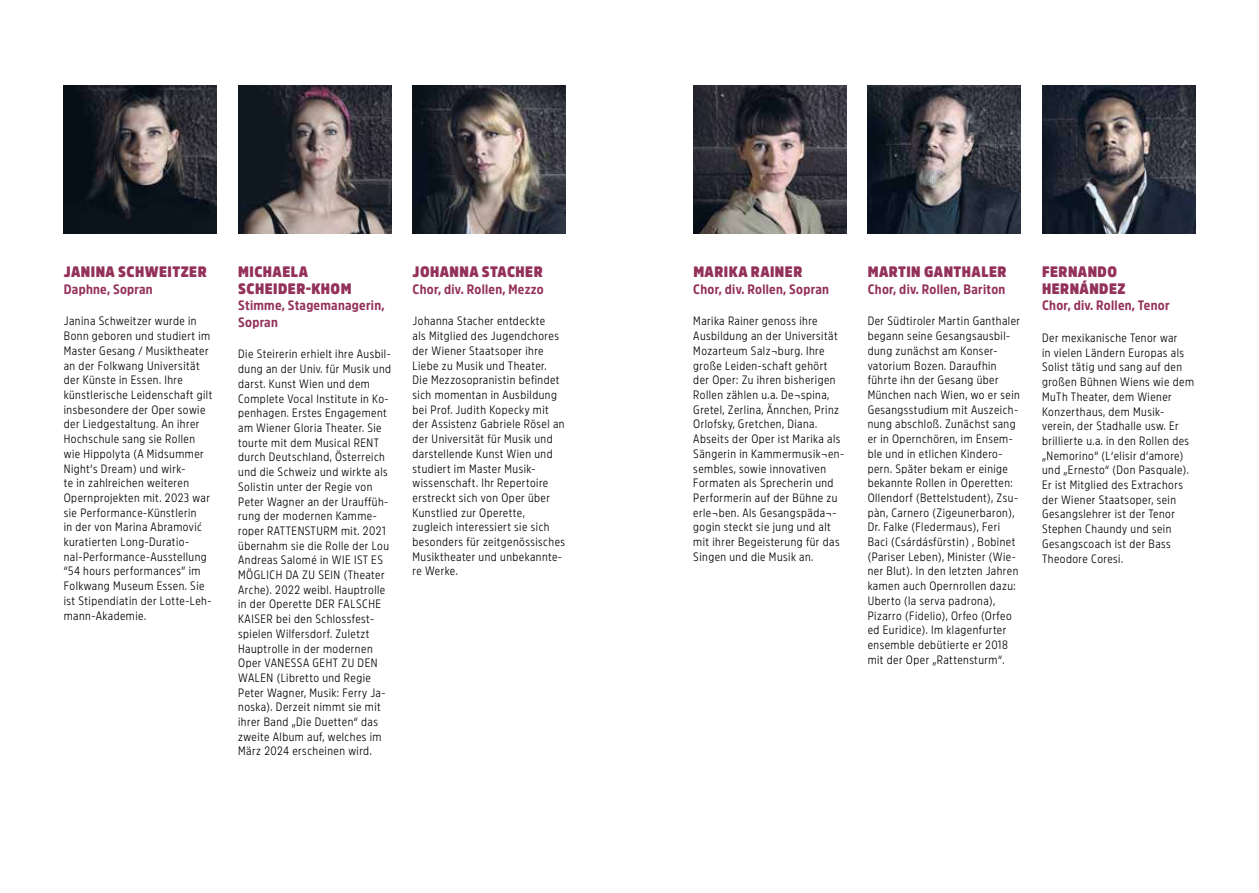
<style>
.page{position:relative;width:1259px;height:893px;background:#fff}
.page>*{position:absolute;margin:0;border:0;box-sizing:border-box;transform-origin:0 0}
.t1{font:900 15px/16.5px "Amsi Pro Narrow";letter-spacing:.03em;color:#93315a}
.t2{font:700 13.5px/16.5px "Amsi Pro Narrow";letter-spacing:.02em;color:#93315a}
.t3{font:300 12px/14.7px "Amsi Pro Narrow";letter-spacing:.04em;color:#000}
</style>
<div class="page">
<img style="left:1042px;top:85px;width:153px;height:149px">
<img style="left:412px;top:85px;width:154px;height:149px">
<img style="left:867px;top:85px;width:153px;height:149px">
<img style="left:693px;top:85px;width:153px;height:149px">
<img style="left:64px;top:85px;width:153px;height:149px">
<img style="left:238px;top:85px;width:153px;height:149px">
<p class="t1" style="left:64px;top:262px;width:144px">JANINA SCHWEITZER</p>
<p class="t2" style="left:64px;top:279px;width:90px">Daphne, Sopran</p>
<p class="t3" style="left:64px;top:313px;width:150px">Janina Schweitzer wurde in<br>Bonn geboren und studiert im<br>Master Gesang / Musiktheater an der Folkwang Universität der Künste in Essen. Ihre künstlerische Leidenschaft gilt insbesondere der Oper sowie der Liedgestaltung. An ihrer<br>Hochschule sang sie Rollen wie Hippolyta (A Midsummer<br>Night’s Dream) und wirk-<br>te in zahlreichen weiteren<br>Opernprojekten mit. 2023 war sie Performance-Künstlerin<br>in der von Marina Abramović kuratierten Long-Duratio&shy;nal-Performance-Ausstellung “54 hours performances” im<br>Folkwang Museum Essen. Sie ist Stipendiatin der Lotte-Leh&shy;mann-Akademie.</p>
<p class="t1" style="left:238px;top:262px;width:115px">MICHAELA<br>SCHEIDER-KHOM</p>
<p class="t2" style="left:238px;top:295px;width:148px">Stimme, Stagemanagerin,<br>Sopran</p>
<p class="t3" style="left:238px;top:346px;width:154px">Die Steirerin erhielt ihre Ausbil&shy;dung an der Univ. für Musik und darst. Kunst Wien und dem<br>Complete Vocal Institute in Ko&shy;penhagen. Erstes Engagement am Wiener Gloria Theater. Sie tourte mit dem Musical RENT durch Deutschland, Österreich und die Schweiz und wirkte als<br>Solistin unter der Regie von<br>Peter Wagner an der Urauffüh&shy;rung der modernen Kamme&shy;roper RATTENSTURM mit. 2021 übernahm sie die Rolle der Lou<br>Andreas Salomé in WIE IST ES<br>MÖGLICH DA ZU SEIN (Theater<br>Arche). 2022 weibl. Hauptrolle in der Operette DER FALSCHE<br>KAISER bei den Schlossfest&shy;spielen Wilfersdorf. Zuletzt<br>Hauptrolle in der modernen<br>Oper VANESSA GEHT ZU DEN<br>WALEN (Libretto und Regie<br>Peter Wagner, Musik: Ferry Ja&shy;noska). Derzeit nimmt sie mit ihrer Band „Die Duetten“ das zweite Album auf, welches im<br>März 2024 erscheinen wird.</p>
<p class="t1" style="left:413px;top:262px;width:132px">JOHANNA STACHER</p>
<p class="t2" style="left:412px;top:279px;width:133px">Chor, div. Rollen, Mezzo</p>
<p class="t3" style="left:412px;top:313px;width:154px">Johanna Stacher entdeckte<br>als Mitglied des Jugendchores der Wiener Staatsoper ihre<br>Liebe zu Musik und Theater.<br>Die Mezzosopranistin befindet sich momentan in Ausbildung bei Prof. Judith Kopecky mit der Assistenz Gabriele Rösel an der Universität für Musik und darstellende Kunst Wien und studiert im Master Musik&shy;wissenschaft. Ihr Repertoire erstreckt sich von Oper über<br>Kunstlied zur Operette, zugleich interessiert sie sich besonders für zeitgenössisches<br>Musiktheater und unbekannte&shy;re Werke.</p>
<p class="t1" style="left:693px;top:262px;width:110px">MARIKA RAINER</p>
<p class="t2" style="left:693px;top:279px;width:137px">Chor, div. Rollen, Sopran</p>
<p class="t3" style="left:693px;top:313px;width:152px">Marika Rainer genoss ihre<br>Ausbildung an der Universität<br>Mozarteum Salz¬burg. Ihre große Leiden-schaft gehört der Oper: Zu ihren bisherigen<br>Rollen zählen u.a. De¬spina,<br>Gretel, Zerlina, Ännchen, Prinz<br>Orlofsky, Gretchen, Diana.<br>Abseits der Oper ist Marika als<br>Sängerin in Kammermusik¬en&shy;sembles, sowie innovativen<br>Formaten als Sprecherin und<br>Performerin auf der Bühne zu erle¬ben. Als Gesangspäda¬- gogin steckt sie jung und alt mit ihrer Begeisterung für das<br>Singen und die Musik an.</p>
<p class="t1" style="left:867px;top:262px;width:140px">MARTIN GANTHALER</p>
<p class="t2" style="left:867px;top:279px;width:139px">Chor, div. Rollen, Bariton</p>
<p class="t3" style="left:867px;top:313px;width:154px">Der Südtiroler Martin Ganthaler begann seine Gesangsausbil&shy;dung zunächst am Konser&shy;vatorium Bozen. Daraufhin führte ihn der Gesang über<br>München nach Wien, wo er sein<br>Gesangsstudium mit Auszeich&shy;nung abschloß. Zunächst sang er in Opernchören, im Ensem&shy;ble und in etlichen Kindero&shy;pern. Später bekam er einige bekannte Rollen in Operetten:<br>Ollendorf (Bettelstudent), Zsu&shy;pàn, Carnero (Zigeunerbaron),<br>Dr. Falke (Fledermaus), Feri<br>Baci (Csárdásfürstin) , Bobinet (Pariser Leben), Minister (Wie&shy;ner Blut). In den letzten Jahren kamen auch Opernrollen dazu:<br>Uberto (la serva padrona),<br>Pizarro (Fidelio), Orfeo (Orfeo ed Euridice). Im klagenfurter ensemble debütierte er 2018 mit der Oper „Rattensturm“.</p>
<p class="t1" style="left:1042px;top:262px;width:85px">FERNANDO<br>HERNÁNDEZ</p>
<p class="t2" style="left:1042px;top:295px;width:129px">Chor, div. Rollen, Tenor</p>
<p class="t3" style="left:1042px;top:329px;width:153px">Der mexikanische Tenor war<br>in vielen Ländern Europas als<br>Solist tätig und sang auf den großen Bühnen Wiens wie dem<br>MuTh Theater, dem Wiener<br>Konzerthaus, dem Musik&shy;verein, der Stadhalle usw. Er brillierte u.a. in den Rollen des „Nemorino“ (L‘elisir d‘amore) und „Ernesto“ (Don Pasquale).<br>Er ist Mitglied des Extrachors der Wiener Staatsoper, sein<br>Gesangslehrer ist der Tenor<br>Stephen Chaundy und sein<br>Gesangscoach ist der Bass<br>Theodore Coresi.</p>
</div>
